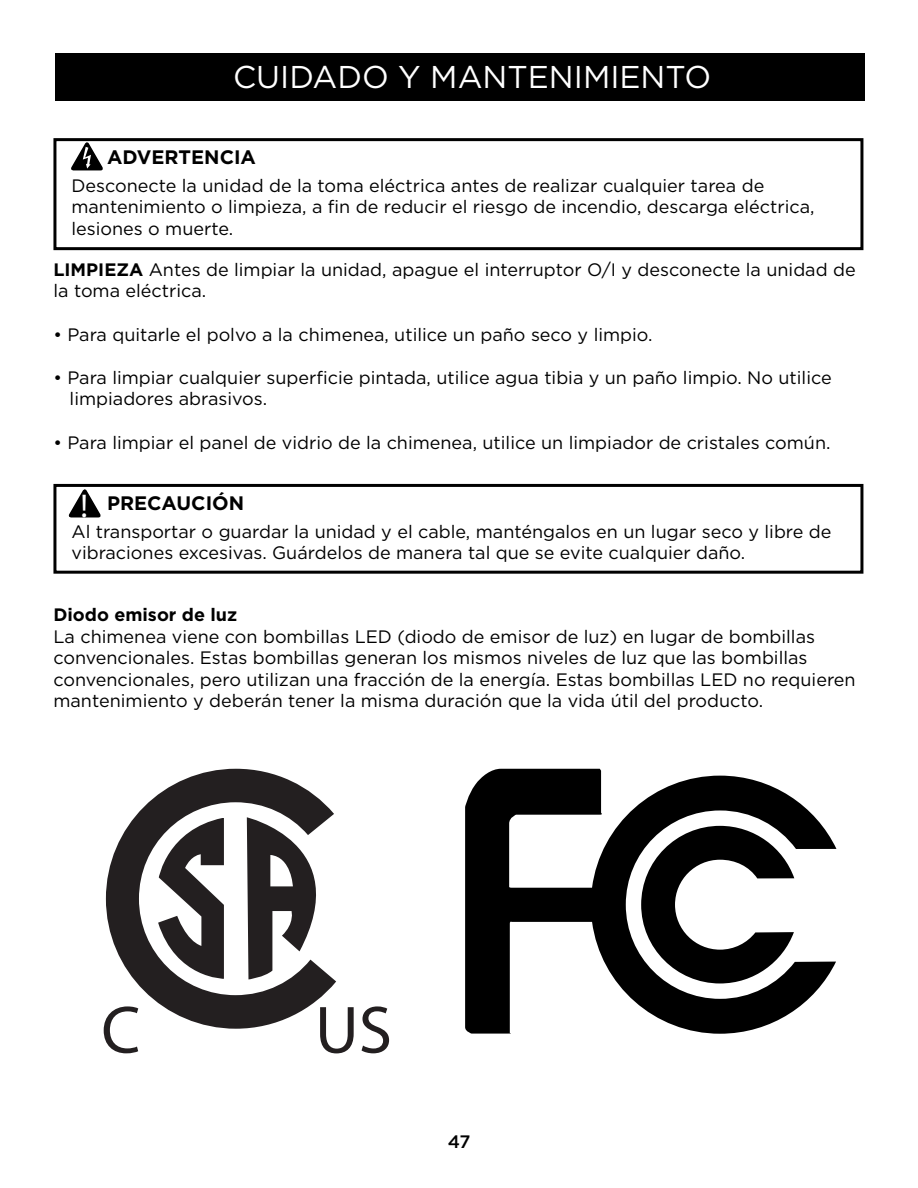
<style>
.page{position:relative;width:918px;height:1188px;background:#fff}
.page>*{position:absolute;margin:0;border:0;box-sizing:border-box;transform-origin:0 0}
.t1{font:67.5px "Myriad Pro";color:#231f20}
.t2{font:33px "Myriad Pro";color:#fff}
.t3{font:31.5px "Gotham";color:#fff}
.t4{font:700 19.5px "Gotham";color:#000}
.t5{font:18px/21.6px "Gotham";color:#000}
.t6{font:700 18px "Gotham";color:#000}
.t7{font:500 18px "Gotham";color:#000}
.s1{font-weight:700}
</style>
<div class="page">
<div style="left:55px;top:53px;width:810px;height:48px;background:#000"></div>
<svg style="left:71px;top:142px;width:32px;height:29px"></svg>
<div style="left:53px;top:138px;width:810px;height:112px;border:3px solid #000"></div>
<div style="left:53px;top:484px;width:810px;height:90px;border:3px solid #000"></div>
<svg style="left:465px;top:769px;width:371px;height:265px"></svg>
<svg style="left:641px;top:826px;width:153px;height:157px"></svg>
<svg style="left:69px;top:489px;width:32px;height:29px"></svg>
<svg style="left:106px;top:769px;width:230px;height:260px"></svg>
<svg style="left:158px;top:818px;width:66px;height:161px"></svg>
<svg style="left:247px;top:817px;width:89px;height:162px"></svg>
<h3 class="t3" style="left:233px;top:56px;width:480px">CUIDADO Y MANTENIMIENTO</h3>
<p class="t4" style="left:107px;top:144px;width:151px">ADVERTENCIA</p>
<p class="t5" style="left:71px;top:174px;width:745px">Desconecte la unidad de la toma eléctrica antes de realizar cualquier tarea de mantenimiento o limpieza, a fin de reducir el riesgo de incendio, descarga eléctrica, lesiones o muerte.</p>
<p class="t5" style="left:53px;top:258px;width:804px"><span class="s1">LIMPIEZA</span> Antes de limpiar la unidad, apague el interruptor O/I y desconecte la unidad de la toma eléctrica.</p>
<p class="t5" style="left:53px;top:323px;width:601px">• Para quitarle el polvo a la chimenea, utilice un paño seco y limpio.</p>
<p class="t5" style="left:70px;top:366px;width:764px;text-indent:-16px">• Para limpiar cualquier superficie pintada, utilice agua tibia y un paño limpio. No utilice limpiadores abrasivos.</p>
<p class="t5" style="left:53px;top:431px;width:779px">• Para limpiar el panel de vidrio de la chimenea, utilice un limpiador de cristales común.</p>
<h2 class="t2" style="left:80px;top:485px;width:9px">!</h2>
<p class="t4" style="left:107px;top:490px;width:139px">PRECAUCIÓN</p>
<p class="t5" style="left:71px;top:520px;width:762px">Al transportar o guardar la unidad y el cable, manténgalos en un lugar seco y libre de vibraciones excesivas. Guárdelos de manera tal que se evite cualquier daño.</p>
<p class="t6" style="left:53px;top:603px;width:185px">Diodo emisor de luz</p>
<p class="t5" style="left:53px;top:625px;width:804px">La chimenea viene con bombillas LED (diodo de emisor de luz) en lugar de bombillas convencionales. Estas bombillas generan los mismos niveles de luz que las bombillas convencionales, pero utilizan una fracción de la energía. Estas bombillas LED no requieren mantenimiento y deberán tener la misma duración que la vida útil del producto.</p>
<h1 class="t1" style="left:101px;top:988px;width:41px">C</h1>
<h1 class="t1" style="left:315px;top:988px;width:78px">US</h1>
<p class="t7" style="left:448px;top:1130px;width:24px">47</p>
</div>
